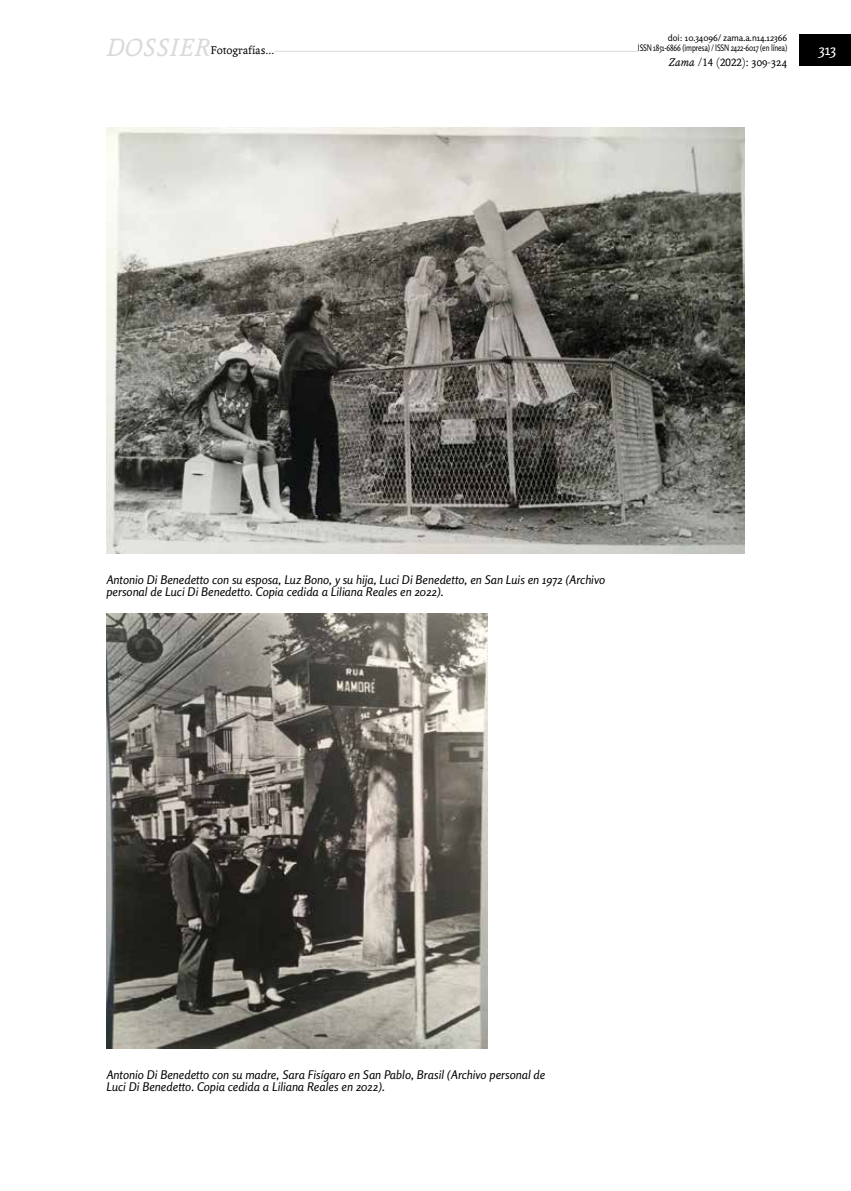
<style>
.page{position:relative;width:851px;height:1191px;background:#fff}
.page>*{position:absolute;margin:0;border:0;box-sizing:border-box;transform-origin:0 0}
.t1{font:italic 27px "Andralis ND Os F";letter-spacing:.02em;color:#dadada}
.t2{font:15px "Rosario";letter-spacing:-.005em;color:#fff}
.t3{font:italic 12px/12px "Rosario";color:#000}
.t4{font:12px "Andralis NDSC";color:#000}
.t5{font:12px "Andralis ND Os F";color:#000}
.t6{font:9px/10.8px "Rosario";letter-spacing:-.02em;color:#000;text-align:right}
.s1{font-family:"Andralis ND Os F";font-style:italic}
.s2{font-family:"Andralis ND Os F"}
</style>
<div class="page">
<hr style="left:112px;top:51px;width:612px;height:1px;background:#dadada">
<div style="left:637px;top:41px;width:150px;height:15px;background:#fff"></div>
<div style="left:799px;top:35px;width:51px;height:31px;background:#000"></div>
<div style="left:106px;top:35px;width:109px;height:30px;background:#fff"></div>
<div style="left:210px;top:44px;width:64px;height:15px;background:#fff"></div>
<img style="left:106px;top:128px;width:638px;height:426px">
<img style="left:106px;top:614px;width:382px;height:434px">
<p class="t6" style="left:637px;top:31px;width:151px">doi: 10.34096/ zama.a.n14.12366<br>ISSN 1851-6866 (impresa) / ISSN 2422-6017 (en línea)</p>
<p class="t4" style="left:668px;top:55px;width:120px"><span class="s1">Zama</span> /14 (2022): <span class="s2">309-324</span></p>
<h1 class="t1" style="left:106px;top:34px;width:105px">DOSSIER</h1>
<p class="t5" style="left:210px;top:44px;width:65px">Fotografías...</p>
<p class="t2" style="left:812px;top:38px;width:25px">313313</p>
<p class="t3" style="left:106px;top:573px;width:500px">Antonio Di Benedetto con su esposa, Luz Bono, y su hija, Luci Di Benedetto, en San Luis en 1972 (Archivo personal de Luci Di Benedetto. Copia cedida a Liliana Reales en 2022).</p>
<p class="t3" style="left:106px;top:1068px;width:440px">Antonio Di Benedetto con su madre, Sara Fisígaro en San Pablo, Brasil (Archivo personal de<br>Luci Di Benedetto. Copia cedida a Liliana Reales en 2022).</p>
</div>
